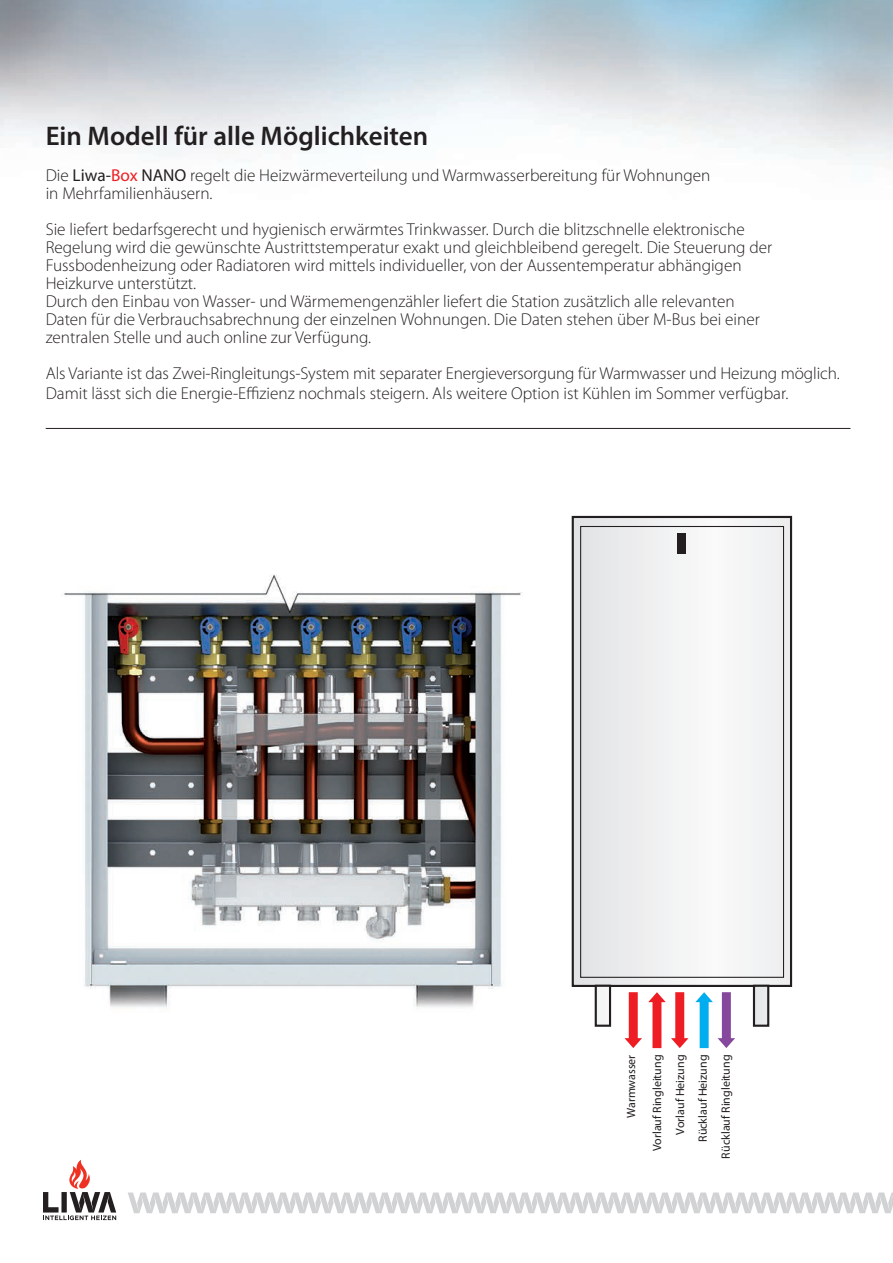
<style>
.page{position:relative;width:893px;height:1263px;background:#fff}
.page>*{position:absolute;margin:0;border:0;box-sizing:border-box;transform-origin:0 0}
.t1{font:600 27px "Myriad Pro";color:#231f20}
.t2{font:300 17.25px/20.7px "Myriad Pro";color:#231f20}
.t3{font:12px "Myriad Pro";color:#231f20}
.s1{font-weight:400}
.s2{font-weight:400;color:#ee1d23}
</style>
<div class="page">
<img style="left:0;top:0;width:893px;height:1221px">
<svg style="left:43px;top:1160px;width:73px;height:60px"></svg>
<svg style="left:128px;top:1192px;width:765px;height:21px"></svg>
<div style="left:573px;top:517px;width:218px;height:469px;background:#f0f1f2"></div>
<div style="left:572px;top:516px;width:220px;height:471px;border:2px solid #231f20"></div>
<div style="left:596px;top:986px;width:14px;height:40px;background:#f4f5f5"></div>
<div style="left:595px;top:985px;width:16px;height:42px;border:2px solid #231f20"></div>
<div style="left:754px;top:986px;width:14px;height:40px;background:#e8e9ea"></div>
<div style="left:753px;top:985px;width:16px;height:42px;border:2px solid #231f20"></div>
<div style="left:580px;top:526px;width:204px;height:452px;border:1px solid #231f20"></div>
<div style="left:678px;top:533px;width:8px;height:20px;background:#231f20"></div>
<svg style="left:624px;top:992px;width:18px;height:56px"></svg>
<svg style="left:695px;top:992px;width:40px;height:56px"></svg>
<svg style="left:648px;top:992px;width:40px;height:56px"></svg>
<hr style="left:46px;top:428px;width:804px;height:1px;background:#231f20">
<p class="t1" style="left:46px;top:118px;width:384px">Ein Modell für alle Möglichkeiten</p>
<p class="t2" style="left:46px;top:164px;width:666px">Die <span class="s1">Liwa-</span><span class="s2">Box</span> <span class="s1">NANO</span> regelt die Heizwärmeverteilung und Warmwasserbereitung für Wohnungen</p>
<p class="t2" style="left:46px;top:182px;width:168px">in Mehrfamilienhäusern.</p>
<p class="t2" style="left:46px;top:218px;width:701px">Sie liefert bedarfsgerecht und hygienisch erwärmtes Trinkwasser. Durch die blitzschnelle elektronische</p>
<p class="t2" style="left:46px;top:236px;width:728px">Regelung wird die gewünschte Austrittstemperatur exakt und gleichbleibend geregelt. Die Steuerung der</p>
<p class="t2" style="left:46px;top:254px;width:697px">Fussbodenheizung oder Radiatoren wird mittels individueller, von der Aussentemperatur abhängigen</p>
<p class="t2" style="left:46px;top:272px;width:152px">Heizkurve unterstützt.</p>
<p class="t2" style="left:46px;top:290px;width:690px">Durch den Einbau von Wasser- und Wärmemengenzähler liefert die Station zusätzlich alle relevanten</p>
<p class="t2" style="left:46px;top:308px;width:716px">Daten für die Verbrauchsabrechnung der einzelnen Wohnungen. Die Daten stehen über M-Bus bei einer</p>
<p class="t2" style="left:46px;top:326px;width:327px">zentralen Stelle und auch online zur Verfügung.</p>
<p class="t2" style="left:46px;top:362px;width:796px">Als Variante ist das Zwei-Ringleitungs-System mit separater Energieversorgung für Warmwasser und Heizung möglich.<br>Damit lässt sich die Energie-Effizienz nochmals steigern. Als weitere Option ist Kühlen im Sommer verfügbar.</p>
<p class="t3" style="left:624px;top:1118px;width:65px;rotate:-90deg">Warmwasser</p>
<p class="t3" style="left:650px;top:1151px;width:98px;rotate:-90deg">Vorlauf Ringleitung</p>
<p class="t3" style="left:673px;top:1134px;width:81px;rotate:-90deg">Vorlauf Heizung</p>
<p class="t3" style="left:696px;top:1142px;width:89px;rotate:-90deg">Rücklauf Heizung</p>
<p class="t3" style="left:718px;top:1158px;width:105px;rotate:-90deg">Rücklauf Ringleitung</p>
</div>
